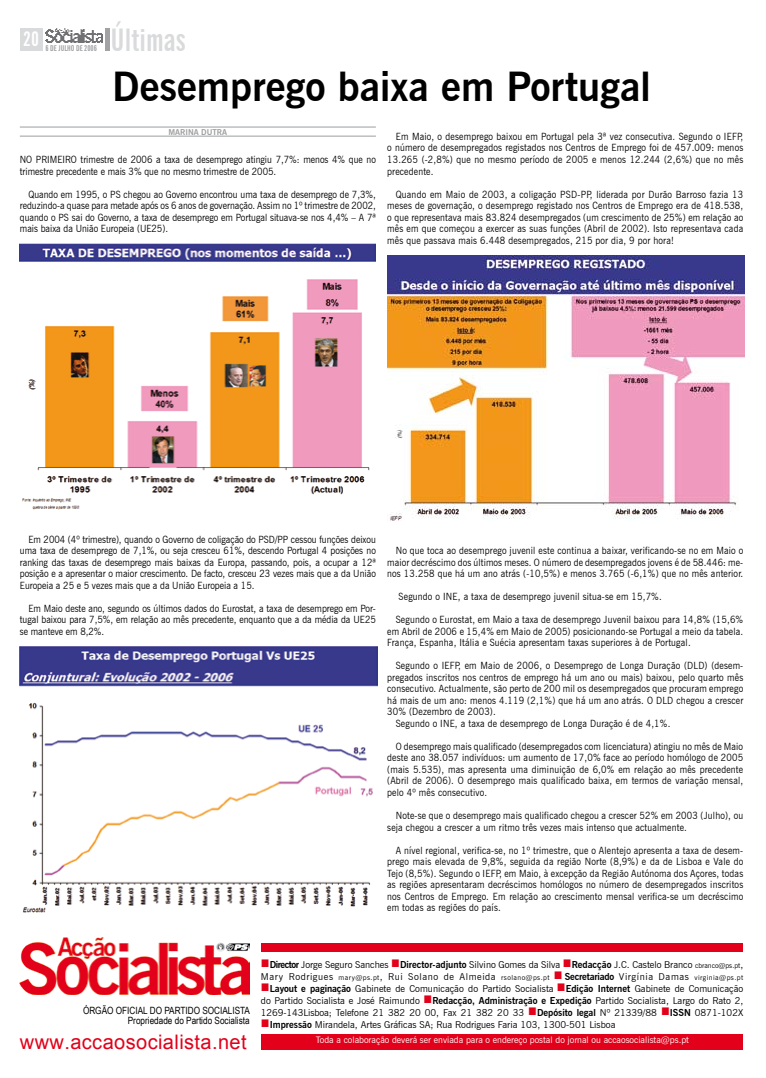
<style>
.page{position:relative;width:766px;height:1078px;background:#fff}
.page>*{position:absolute;margin:0;border:0;box-sizing:border-box;transform-origin:0 0}
.t1{font:700 40px "News Gothic BT";color:#000}
.t2{font:700 extra-condensed 31.2px "News Gothic BT";color:#d9dadb}
.t3{font:20px "Arial";letter-spacing:.02em;color:#e2001a}
.t4{font:700 extra-condensed 20px "News Gothic BT";color:#fff}
.t5{font:10px/11.5px "News Gothic BT";letter-spacing:.02em;color:#000;text-align:justify;scale:.9 1}
.t6{font:10px/11.5px "News Gothic BT";color:#000;scale:.9 1}
.t7{font:10px/10px "Arial Narrow";color:#000;text-align:right}
.t8{font:9.5px/12px "News Gothic BT";color:#000}
.t9{font:9px "News Gothic BT";color:#fff}
.t10{font:700 extra-condensed 8px "News Gothic BT";color:#9c9d9f}
.t11{font:700 8px "News Gothic BT";color:#9c9d9f}
.s1{color:#e2001a}
.s2{font-weight:700}
.s3{font-size:7px}
</style>
<div class="page">
<div style="left:20px;top:28px;width:23px;height:23px;background:#d9dadb"></div>
<img style="left:45px;top:28px;width:57px;height:14px">
<hr style="left:105px;top:28px;width:4px;height:23px;background:#a1a2a4">
<div style="left:261px;top:1034px;width:482px;height:15px;background:#e2001a"></div>
<div style="left:261px;top:942px;width:482px;height:9px;background:#e2001a"></div>
<img style="left:20px;top:937px;width:229px;height:57px">
<hr style="left:20px;top:127px;width:356px;height:1px;background:#9c9d9f">
<hr style="left:20px;top:136px;width:356px;height:1px;background:#9c9d9f">
<img style="left:20px;top:243px;width:356px;height:266px">
<img style="left:20px;top:646px;width:357px;height:266px">
<img style="left:387px;top:255px;width:357px;height:265px">
<h3 class="t4" style="left:23px;top:26px;width:17px">20</h3>
<p class="t10" style="left:46px;top:43px;width:53px">6 DE JULHO DE 2006</p>
<h2 class="t2" style="left:111px;top:21px;width:76px">Últimas</h2>
<h1 class="t1" style="left:112px;top:63px;width:540px">Desemprego baixa em Portugal</h1>
<p class="t5" style="left:387px;top:130px;width:397px;text-indent:8px">Em Maio, o desemprego baixou em Portugal pela 3ª vez consecutiva. Segundo o IEFP, o número de desempregados registados nos Centros de Emprego foi de 457.009: menos 13.265 (-2,8%) que no mesmo período de 2005 e menos 12.244 (2,6%) que no mês precedente.</p>
<p class="t5" style="left:387px;top:188px;width:397px;text-indent:8px">Quando em Maio de 2003, a coligação PSD-PP, liderada por Durão Barroso fazia 13 meses de governação, o desemprego registado nos Centros de Emprego era de 418.538, o que representava mais 83.824 desempregados (um crescimento de 25%) em relação ao mês em que começou a exercer as suas funções (Abril de 2002). Isto representava cada mês que passava mais 6.448 desempregados, 215 por dia, 9 por hora!</p>
<p class="t11" style="left:168px;top:127px;width:6px">Marina</p>
<p class="t11" style="left:201px;top:127px;width:12px">Dutra</p>
<p class="t5" style="left:20px;top:153px;width:25px">No primeiro</p>
<p class="t6" style="left:20px;top:153px;width:397px;text-indent:61px">trimestre de 2006 a taxa de desemprego atingiu 7,7%: menos 4% que no trimestre precedente e mais 3% que no mesmo trimestre de 2005.</p>
<p class="t5" style="left:20px;top:188px;width:397px;text-indent:8px">Quando em 1995, o PS chegou ao Governo encontrou uma taxa de desemprego de 7,3%, reduzindo-a quase para metade após os 6 anos de governação. Assim no 1º trimestre de 2002, quando o PS sai do Governo, a taxa de desemprego em Portugal situava-se nos 4,4% – A 7ª mais baixa da União Europeia (UE25).</p>
<p class="t5" style="left:20px;top:533px;width:397px;text-indent:8px">Em 2004 (4º trimestre), quando o Governo de coligação do PSD/PP cessou funções deixou uma taxa de desemprego de 7,1%, ou seja cresceu 61%, descendo Portugal 4 posições no ranking das taxas de desemprego mais baixas da Europa, passando, pois, a ocupar a 12ª posição e a apresentar o maior crescimento. De facto, cresceu 23 vezes mais que a da União Europeia a 25 e 5 vezes mais que a da União Europeia a 15.</p>
<p class="t5" style="left:20px;top:602px;width:397px;text-indent:8px">Em Maio deste ano, segundo os últimos dados do Eurostat, a taxa de desemprego em Por&shy;tugal baixou para 7,5%, em relação ao mês precedente, enquanto que a da média da UE25 se manteve em 8,2%.</p>
<p class="t5" style="left:387px;top:544px;width:397px;text-indent:8px">No que toca ao desemprego juvenil este continua a baixar, verificando-se no em Maio o maior decréscimo dos últimos meses. O número de desempregados jovens é de 58.446: me&shy;nos 13.258 que há um ano atrás (-10,5%) e menos 3.765 (-6,1%) que no mês anterior.</p>
<p class="t5" style="left:398px;top:590px;width:294px">Segundo o INE, a taxa de desemprego juvenil situa-se em 15,7%.</p>
<p class="t5" style="left:387px;top:613px;width:397px;text-indent:8px">Segundo o Eurostat, em Maio a taxa de desemprego Juvenil baixou para 14,8% (15,6% em Abril de 2006 e 15,4% em Maio de 2005) posicionando-se Portugal a meio da tabela.<br>França, Espanha, Itália e Suécia apresentam taxas superiores à de Portugal.</p>
<p class="t5" style="left:395px;top:659px;width:387px">Segundo o IEFP, em Maio de 2006, o Desemprego de Longa Duração (DLD) (desem-</p>
<p class="t5" style="left:387px;top:671px;width:397px">pregados inscritos nos centros de emprego há um ano ou mais) baixou, pelo quarto mês</p>
<p class="t5" style="left:387px;top:682px;width:397px">consecutivo. Actualmente, são perto de 200 mil os desempregados que procuram emprego</p>
<p class="t5" style="left:387px;top:694px;width:397px">há mais de um ano: menos 4.119 (2,1%) que há um ano atrás. O DLD chegou a crescer</p>
<p class="t5" style="left:387px;top:705px;width:122px">30% (Dezembro de 2003).</p>
<p class="t5" style="left:395px;top:717px;width:306px">Segundo o INE, a taxa de desemprego de Longa Duração é de 4,1%.</p>
<p class="t5" style="left:387px;top:740px;width:397px;text-indent:8px">O desemprego mais qualificado (desempregados com licenciatura) atingiu no mês de Maio deste ano 38.057 indivíduos: um aumento de 17,0% face ao período homólogo de 2005 (mais 5.535), mas apresenta uma diminuição de 6,0% em relação ao mês precedente (Abril de 2006). O desemprego mais qualificado baixa, em termos de variação mensal, pelo 4º mês consecutivo.</p>
<p class="t5" style="left:387px;top:809px;width:397px;text-indent:8px">Note-se que o desemprego mais qualificado chegou a crescer 52% em 2003 (Julho), ou seja chegou a crescer a um ritmo três vezes mais intenso que actualmente.</p>
<p class="t5" style="left:387px;top:843px;width:397px;text-indent:8px">A nível regional, verifica-se, no 1º trimestre, que o Alentejo apresenta a taxa de desem&shy;prego mais elevada de 9,8%, seguida da região Norte (8,9%) e da de Lisboa e Vale do Tejo (8,5%). Segundo o IEFP, em Maio, à excepção da Região Autónoma dos Açores, todas as regiões apresentaram decréscimos homólogos no número de desempregados inscritos nos Centros de Emprego. Em relação ao crescimento mensal verifica-se um decréscimo em todas as regiões do país.</p>
<p class="t8" style="left:261px;top:958px;width:483px"><span class="s1">■</span><span class="s2">Director</span> Jorge Seguro Sanches <span class="s1">■</span><span class="s2">Director-adjunto</span> Silvino Gomes da Silva <span class="s1">■</span><span class="s2">Redacção</span> J.C. Castelo Branco <span class="s3">cbranco@ps.pt</span>,<br>Mary Rodrigues <span class="s3">mary@ps.pt</span>, Rui Solano de Almeida <span class="s3">rsolano@ps.pt</span> <span class="s1">■</span> <span class="s2">Secretariado</span> Virgínia Damas <span class="s3">virginia@ps.pt</span></p>
<p class="t8" style="left:261px;top:982px;width:483px;text-align:justify"><span class="s1">■</span><span class="s2">Layout e paginação</span> Gabinete de Comunicação do Partido Socialista <span class="s1">■</span><span class="s2">Edição Internet</span> Gabinete de Comunicação do Partido Socialista e José Raimundo <span class="s1">■</span><span class="s2">Redacção, Administração e Expedição</span> Partido Socialista, Largo do Rato 2, 1269-143Lisboa; Telefone 21 382 20 00, Fax 21 382 20 33 <span class="s1">■</span><span class="s2">Depósito legal</span> Nº 21339/88 <span class="s1">■</span><span class="s2">ISSN</span> 0871-102X</p>
<p class="t8" style="left:261px;top:1018px;width:356px"><span class="s1">■</span><span class="s2">Impressão</span> Mirandela, Artes Gráficas SA; Rua Rodrigues Faria 103, 1300-501 Lisboa</p>
<p class="t7" style="left:83px;top:1004px;width:168px">Órgão Oficial do Partido Socialista<br>Propriedade do Partido Socialista</p>
<h3 class="t3" style="left:20px;top:1030px;width:228px">www.accaosocialista.net</h3>
<p class="t9" style="left:316px;top:1033px;width:374px">Toda a colaboração deverá ser enviada para o endereço postal do jornal ou accaosocialista@ps.pt</p>
</div>
